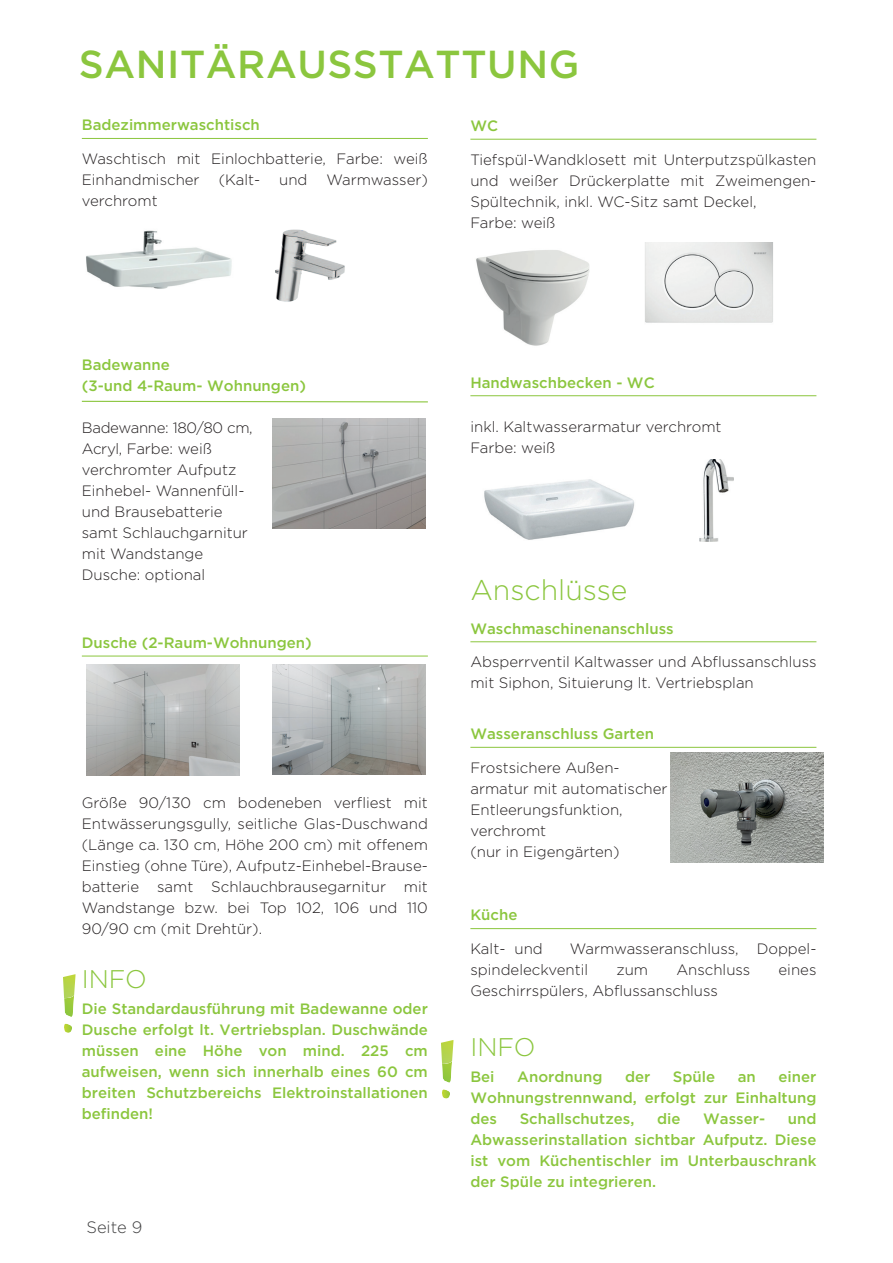
<style>
.page{position:relative;width:893px;height:1263px;background:#fff}
.page>*{position:absolute;margin:0;border:0;box-sizing:border-box;transform-origin:0 0}
.t1{font:500 39px "Gotham";letter-spacing:.015em;color:#8bc63e}
.t2{font:300 28.5px "Gotham";color:#8bc63e}
.t3{font:300 25.5px "Gotham";color:#8bc63e}
.t4{font:300 16.5px "Gotham";color:#3e3e3f}
.t5{font:300 15px/21px "Gotham";color:#231f20}
.t6{font:500 15px/21px "Gotham";color:#8bc63e;text-align:justify}
</style>
<div class="page">
<hr style="left:82px;top:138px;width:346px;height:1px;background:#8bc63e">
<hr style="left:82px;top:656px;width:346px;height:1px;background:#8bc63e">
<img style="left:86px;top:230px;width:146px;height:59px">
<img style="left:275px;top:229px;width:70px;height:73px">
<hr style="left:470px;top:139px;width:346px;height:1px;background:#8bc63e">
<hr style="left:470px;top:395px;width:346px;height:1px;background:#8bc63e">
<hr style="left:470px;top:641px;width:346px;height:1px;background:#8bc63e">
<hr style="left:470px;top:747px;width:346px;height:1px;background:#8bc63e">
<hr style="left:470px;top:928px;width:346px;height:1px;background:#8bc63e">
<img style="left:476px;top:250px;width:114px;height:96px">
<img style="left:645px;top:242px;width:128px;height:81px">
<img style="left:484px;top:479px;width:150px;height:61px">
<img style="left:699px;top:459px;width:35px;height:82px">
<img style="left:273px;top:418px;width:152px;height:111px">
<img style="left:272px;top:664px;width:153px;height:111px">
<img style="left:86px;top:665px;width:154px;height:110px">
<svg style="left:64px;top:998px;width:10px;height:19px"></svg>
<img style="left:63px;top:974px;width:12px;height:24px">
<svg style="left:64px;top:1024px;width:8px;height:9px"></svg>
<img style="left:671px;top:753px;width:153px;height:110px">
<svg style="left:442px;top:1064px;width:10px;height:19px"></svg>
<img style="left:441px;top:1040px;width:12px;height:24px">
<svg style="left:442px;top:1089px;width:8px;height:9px"></svg>
<svg style="left:81px;top:400px;width:347px;height:3px"></svg>
<h1 class="t1" style="left:79px;top:47px;width:502px">SANITÄRAUSSTATTUNG</h1>
<p class="t6" style="left:82px;top:115px;width:180px">Badezimmerwaschtisch</p>
<p class="t5" style="left:82px;top:149px;width:348px">Waschtisch mit Einlochbatterie, Farbe: weiß<br>Einhandmischer</p>
<p class="t5" style="left:219px;top:170px;width:43px">(Kalt-</p>
<p class="t5" style="left:279px;top:170px;width:30px">und</p>
<p class="t5" style="left:327px;top:170px;width:103px">Warmwasser)</p>
<p class="t5" style="left:82px;top:191px;width:77px">verchromt</p>
<p class="t6" style="left:470px;top:116px;width:29px">WC</p>
<p class="t5" style="left:470px;top:149px;width:348px">Tiefspül-Wandklosett mit Unterputzspülkasten und weißer Drückerplatte mit Zweimengen-Spültechnik, inkl. WC-Sitz samt Deckel,<br>Farbe: weiß</p>
<p class="t6" style="left:82px;top:355px;width:226px">Badewanne<br>(3-und 4-Raum- Wohnungen)</p>
<p class="t5" style="left:82px;top:417px;width:172px">Badewanne: 180/80 cm,<br>Acryl, Farbe: weiß verchromter Aufputz<br>Einhebel- Wannenfüll&shy;und Brausebatterie samt Schlauchgarnitur mit Wandstange<br>Dusche: optional</p>
<p class="t6" style="left:82px;top:633px;width:231px">Dusche (2-Raum-Wohnungen)</p>
<p class="t5" style="left:82px;top:792px;width:348px;text-align:justify">Größe 90/130 cm bodeneben verfliest mit Entwässerungsgully, seitliche Glas-Duschwand (Länge ca. 130 cm, Höhe 200 cm) mit offenem Einstieg (ohne Türe), Aufputz-Einhebel-Brause&shy;batterie samt Schlauch brause garnitur mit Wandstange bzw. bei Top 102, 106 und 110<br>90/90 cm (mit Drehtür).</p>
<h3 class="t3" style="left:82px;top:967px;width:67px">INFO</h3>
<p class="t6" style="left:82px;top:998px;width:348px">Die Standardausführung mit Badewanne oder Dusche erfolgt lt. Vertriebsplan. Duschwände müssen eine Höhe von mind. 225 cm aufweisen, wenn sich innerhalb eines 60 cm breiten Schutzbereichs Elektroinstallationen befinden!</p>
<p class="t4" style="left:86px;top:1219px;width:57px">Seite 9</p>
<p class="t6" style="left:470px;top:372px;width:186px">Handwaschbecken - WC</p>
<p class="t5" style="left:470px;top:416px;width:253px">inkl. Kaltwasserarmatur verchromt<br>Farbe: weiß</p>
<h2 class="t2" style="left:470px;top:576px;width:159px">Anschlüsse</h2>
<p class="t6" style="left:470px;top:618px;width:205px">Waschmaschinenanschluss</p>
<p class="t5" style="left:470px;top:652px;width:348px">Absperrventil Kaltwasser und Abfluss anschluss mit Siphon, Situierung lt. Vertriebsplan</p>
<p class="t6" style="left:470px;top:724px;width:185px">Wasseranschluss Garten</p>
<p class="t5" style="left:470px;top:757px;width:199px">Frostsichere Außen&shy;armatur mit automatischer<br>Entleerungsfunktion, verchromt<br>(nur in Eigengärten)</p>
<p class="t6" style="left:470px;top:905px;width:49px">Küche</p>
<p class="t5" style="left:470px;top:939px;width:74px">Kalt- und</p>
<p class="t5" style="left:470px;top:939px;width:348px;text-indent:100px">Warmwasseranschluss, Doppel&shy;spindeleckventil</p>
<p class="t5" style="left:616px;top:960px;width:33px">zum</p>
<p class="t5" style="left:676px;top:960px;width:75px">Anschluss</p>
<p class="t5" style="left:778px;top:960px;width:39px">eines</p>
<p class="t5" style="left:470px;top:981px;width:249px">Geschirrspülers, Abflussanschluss</p>
<h3 class="t3" style="left:470px;top:1034px;width:67px">INFO</h3>
<p class="t6" style="left:470px;top:1066px;width:26px">Bei</p>
<p class="t6" style="left:517px;top:1066px;width:87px">Anordnung</p>
<p class="t6" style="left:625px;top:1066px;width:27px">der</p>
<p class="t6" style="left:673px;top:1066px;width:44px">Spüle</p>
<p class="t6" style="left:738px;top:1066px;width:20px">an</p>
<p class="t6" style="left:470px;top:1066px;width:348px;text-indent:308px">einer Wohnungstrennwand, erfolgt zur Einhaltung des</p>
<p class="t6" style="left:470px;top:1108px;width:348px;text-indent:317px">und Abwasserinstallation sichtbar Aufputz. Diese ist vom Küchentischler im Unterbauschrank der Spüle zu integrieren.</p>
<p class="t6" style="left:520px;top:1108px;width:116px">Schallschutzes,</p>
<p class="t6" style="left:657px;top:1108px;width:25px">die</p>
<p class="t6" style="left:703px;top:1108px;width:63px">Wasser-</p>
</div>
